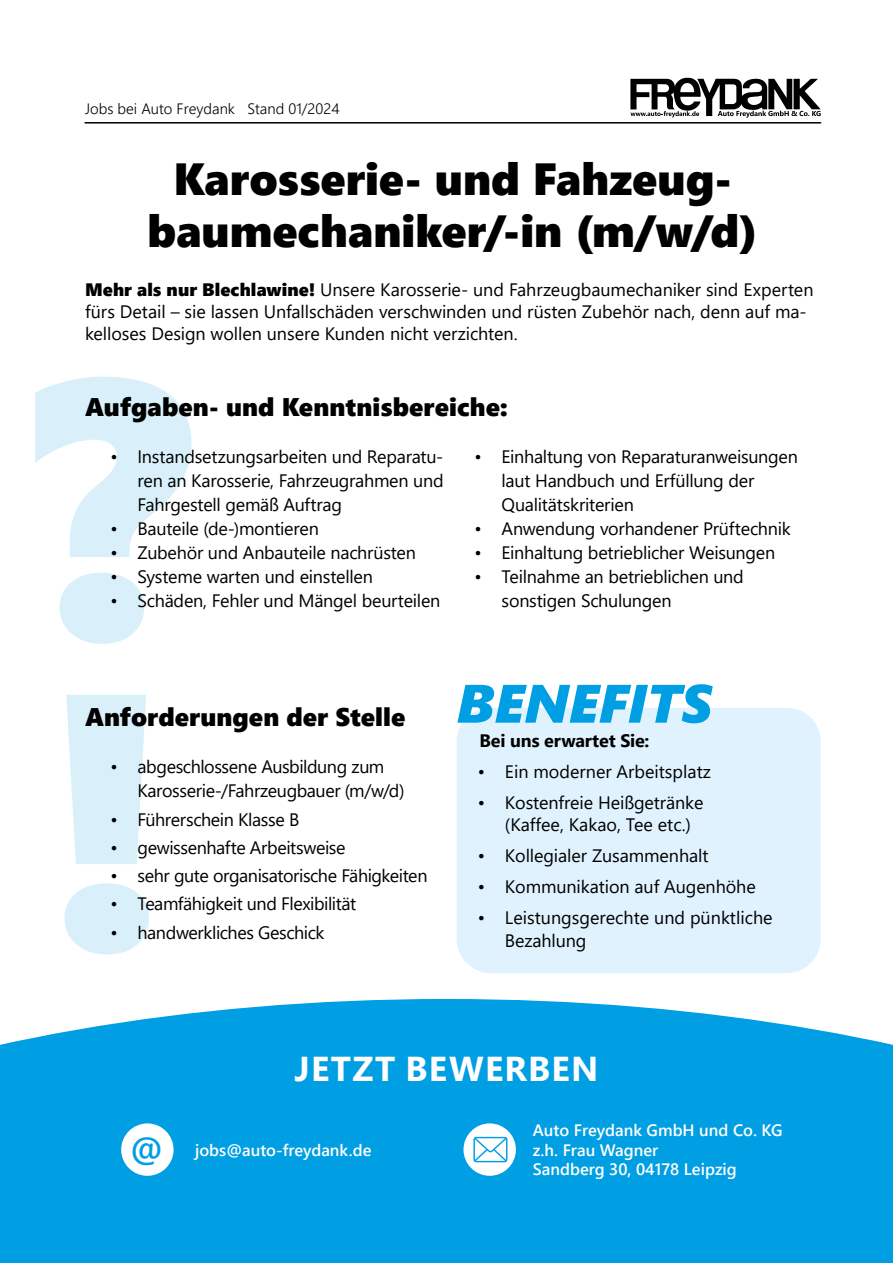
<style>
.page{position:relative;width:893px;height:1263px;background:#fff}
.page>*{position:absolute;margin:0;border:0;box-sizing:border-box;transform-origin:0 0}
.t1{font:364.5px/310.6px "Segoe UI Black";color:#009ee3}
.t2{font:italic 54px "Segoe UI Black";color:#009ee3}
.t3{font:45px/52.5px "Segoe UI Black";color:#000;text-align:center}
.t4{font:700 34.5px "Segoe UI";letter-spacing:.035em;color:#fff}
.t5{font:600 34.5px "Segoe UI";color:#009ee3}
.t6{font:25.5px "Segoe UI Black";letter-spacing:.005em;color:#000}
.t7{font:18px/24px "Segoe UI";letter-spacing:-.01em;color:#000}
.t8{font:700 18px "Segoe UI";letter-spacing:-.005em;color:#000}
.t9{font:600 16.5px/19.8px "Segoe UI";color:#fff}
.t10{font:300 15px "Segoe UI";color:#000}
.s1{font-family:"Segoe UI Black"}
</style>
<div class="page">
<div style="left:0;top:999px;width:893px;height:264px;background:#009ee3"></div>
<div style="left:121px;top:1123px;width:53px;height:53px;background:#fff;border-radius:50%"></div>
<div style="left:463px;top:1123px;width:53px;height:53px;background:#fff;border-radius:50%"></div>
<svg style="left:473px;top:1137px;width:34px;height:25px"></svg>
<hr style="left:85px;top:122px;width:736px;height:2px;background:#000">
<svg style="left:630px;top:78px;width:191px;height:40px"></svg>
<div style="left:457px;top:708px;width:364px;height:265px;background:#dff2fd;border-radius:34px"></div>
<p class="t10" style="left:85px;top:94px;width:256px">Jobs bei Auto Freydank Stand 01/2024</p>
<h3 class="t3" style="left:148px;top:150px;width:612px">Karosserie- und Fahzeug&shy;baumechaniker/-in (m/w/d)</h3>
<p class="t7" style="left:85px;top:277px;width:730px;line-height:21.6px"><span class="s1">Mehr als nur Blechlawine!</span> Unsere Karosserie- und Fahrzeugbaumechaniker sind Experten fürs Detail – sie lassen Unfallschäden verschwinden und rüsten Zubehör nach, denn auf ma&shy;kelloses Design wollen unsere Kunden nicht verzichten.</p>
<h1 class="t1" style="left:30px;top:333px;width:156px">? !</h1>
<h3 class="t6" style="left:85px;top:389px;width:424px">Aufgaben- und Kenntnisbereiche:</h3>
<p class="t7" style="left:502px;top:443px;width:298px;text-indent:-27px">• Einhaltung von Reparaturanweisungen laut Handbuch und Erfüllung der<br>Qualitätskriterien</p>
<p class="t7" style="left:475px;top:515px;width:317px">• Anwendung vorhandener Prüftechnik</p>
<p class="t7" style="left:475px;top:539px;width:302px">• Einhaltung betrieblicher Weisungen</p>
<p class="t7" style="left:502px;top:563px;width:244px;text-indent:-27px">• Teilnahme an betrieblichen und sonstigen Schulungen</p>
<p class="t7" style="left:138px;top:443px;width:308px;text-align:justify;text-indent:-27px">• Instandsetzungsarbeiten und Reparatu&shy;ren an Karosserie, Fahrzeugrahmen und Fahrgestell gemäß Auftrag</p>
<p class="t7" style="left:111px;top:515px;width:210px">• Bauteile (de-)montieren</p>
<p class="t7" style="left:111px;top:539px;width:307px">• Zubehör und Anbauteile nachrüsten</p>
<p class="t7" style="left:111px;top:563px;width:264px">• Systeme warten und einstellen</p>
<p class="t7" style="left:111px;top:587px;width:331px">• Schäden, Fehler und Mängel beurteilen</p>
<h2 class="t2" style="left:457px;top:662px;width:257px">BENEFITS</h2>
<h3 class="t6" style="left:85px;top:699px;width:322px">Anforderungen der Stelle</h3>
<p class="t8" style="left:479px;top:723px;width:172px">Bei uns erwartet Sie:</p>
<p class="t7" style="left:478px;top:758px;width:235px">• Ein moderner Arbeitsplatz</p>
<p class="t7" style="left:505px;top:790px;width:200px;line-height:22.5px;text-indent:-27px">• Kostenfreie Heißgetränke (Kaffee, Kakao, Tee etc.)</p>
<p class="t7" style="left:478px;top:842px;width:232px">• Kollegialer Zusammenhalt</p>
<p class="t7" style="left:478px;top:873px;width:279px">• Kommunikation auf Augenhöhe</p>
<p class="t7" style="left:505px;top:905px;width:269px;line-height:22.5px;text-indent:-27px">• Leistungsgerechte und pünktliche<br>Bezahlung</p>
<p class="t7" style="left:138px;top:753px;width:268px;text-indent:-27px">• abgeschlossene Ausbildung zum<br>Karosserie-/Fahrzeugbauer (m/w/d)</p>
<p class="t7" style="left:111px;top:806px;width:190px">• Führerschein Klasse B</p>
<p class="t7" style="left:111px;top:834px;width:237px">• gewissenhafte Arbeitsweise</p>
<p class="t7" style="left:111px;top:862px;width:318px">• sehr gute organisatorische Fähigkeiten</p>
<p class="t7" style="left:111px;top:890px;width:247px">• Teamfähigkeit und Flexibilität</p>
<p class="t7" style="left:111px;top:919px;width:215px">• handwerkliches Geschick</p>
<h3 class="t4" style="left:294px;top:1036px;width:305px">JETZT BEWERBEN</h3>
<h3 class="t5" style="left:130px;top:1117px;width:34px">@</h3>
<p class="t9" style="left:195px;top:1138px;width:178px">jobs@auto-freydank.de</p>
<p class="t9" style="left:533px;top:1119px;width:251px">Auto Freydank GmbH und Co. KG z.h. Frau Wagner<br>Sandberg 30, 04178 Leipzig</p>
</div>
